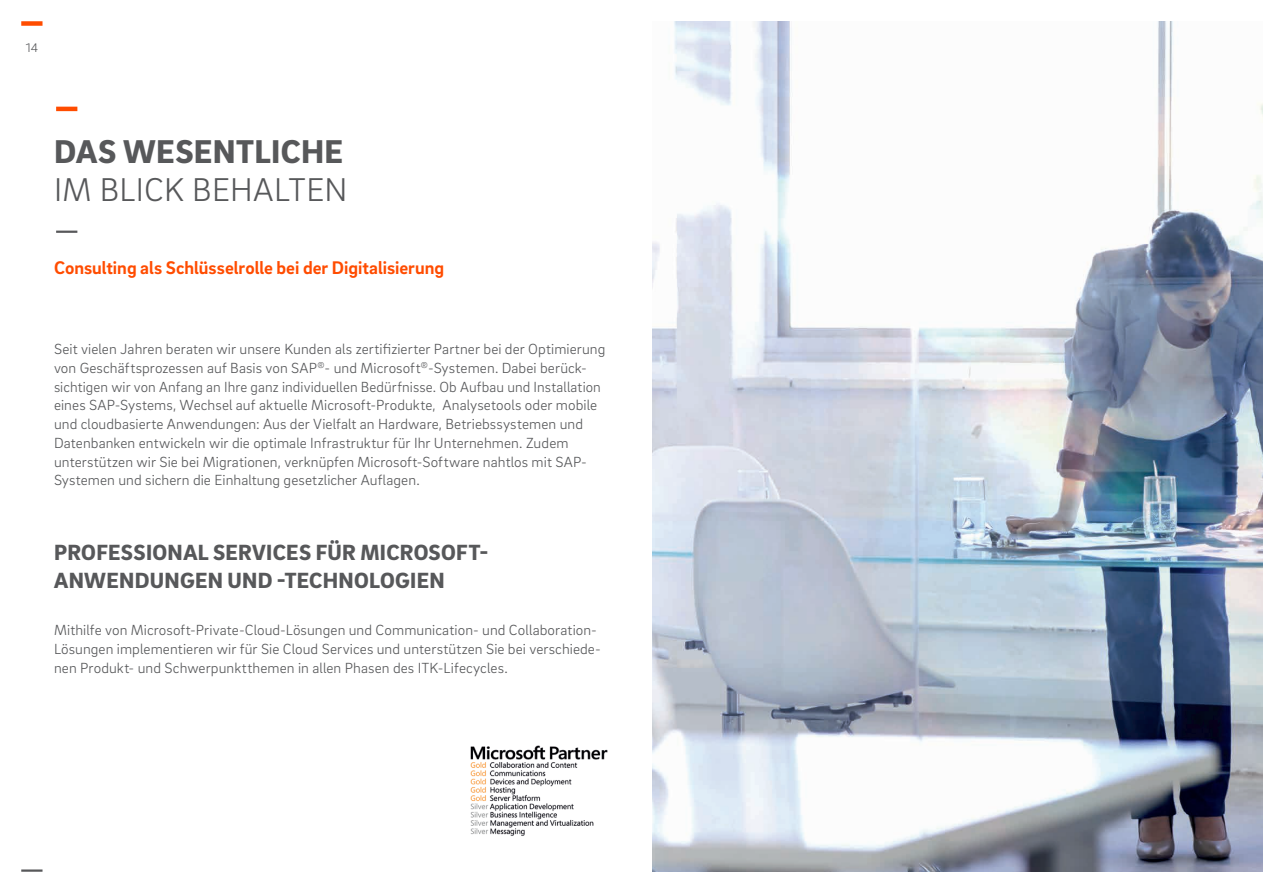
<style>
.page{position:relative;width:1263px;height:893px;background:#fff}
.page>*{position:absolute;margin:0;border:0;box-sizing:border-box;transform-origin:0 0}
.t1{font:300 33.75px "Brix Sans";letter-spacing:.005em;color:#57585a}
.t2{font:900 33.75px "Brix Sans";letter-spacing:.01em;color:#57585a}
.t3{font:900 22.5px/27.8px "Brix Sans";letter-spacing:.015em;color:#57585a}
.t4{font:700 18.75px "Brix Sans";color:#ff4c00}
.t5{font:300 15px/18.8px "Brix Sans";letter-spacing:.005em;color:#57585a}
.t6{font:300 12.75px "Brix Sans";color:#57585a}
</style>
<div class="page">
<div style="left:21px;top:21px;width:22px;height:5px;background:#ff4c00"></div>
<hr style="left:21px;top:869px;width:22px;height:3px;background:#57585a">
<hr style="left:56px;top:231px;width:21px;height:2px;background:#57585a">
<hr style="left:56px;top:107px;width:21px;height:4px;background:#ff4c00">
<img style="left:653px;top:21px;width:610px;height:851px">
<img style="left:470px;top:745px;width:138px;height:91px">
<p class="t6" style="left:26px;top:39px;width:14px">14</p>
<h1 class="t2" style="left:54px;top:130px;width:290px">DAS WESENTLICHE</h1>
<h1 class="t1" style="left:54px;top:168px;width:295px">IM BLICK BEHALTEN</h1>
<p class="t4" style="left:54px;top:255px;width:392px">Consulting als Schlüsselrolle bei der Digitalisierung</p>
<p class="t5" style="left:54px;top:339px;width:553px">Seit vielen Jahren beraten wir unsere Kunden als zertifizierter Partner bei der Optimierung von Geschäftsprozessen auf Basis von SAP<sup>®</sup>- und Microsoft<sup>®</sup>-Systemen. Dabei berück&shy;sichtigen wir von Anfang an Ihre ganz individuellen Bedürfnisse. Ob Aufbau und Installation eines SAP-Systems, Wechsel auf aktuelle Microsoft-Produkte, Analysetools oder mobile und cloudbasierte Anwendungen: Aus der Vielfalt an Hardware, Betriebssystemen und Datenbanken entwickeln wir die optimale Infrastruktur für Ihr Unternehmen. Zudem unterstützen wir Sie bei Migrationen, verknüpfen Microsoft-Software nahtlos mit SAP-Systemen und sichern die Einhaltung gesetzlicher Auflagen.</p>
<h2 class="t3" style="left:54px;top:538px;width:436px">PROFESSIONAL SERVICES FÜR MICROSOFT-<br>ANWENDUNGEN UND -TECHNOLOGIEN</h2>
<p class="t5" style="left:54px;top:620px;width:548px">Mithilfe von Microsoft-Private-Cloud-Lösungen und Communication- und Collaboration-<br>Lösungen implementieren wir für Sie Cloud Services und unterstützen Sie bei verschiede&shy;nen Produkt- und Schwerpunktthemen in allen Phasen des ITK-Lifecycles.</p>
</div>
